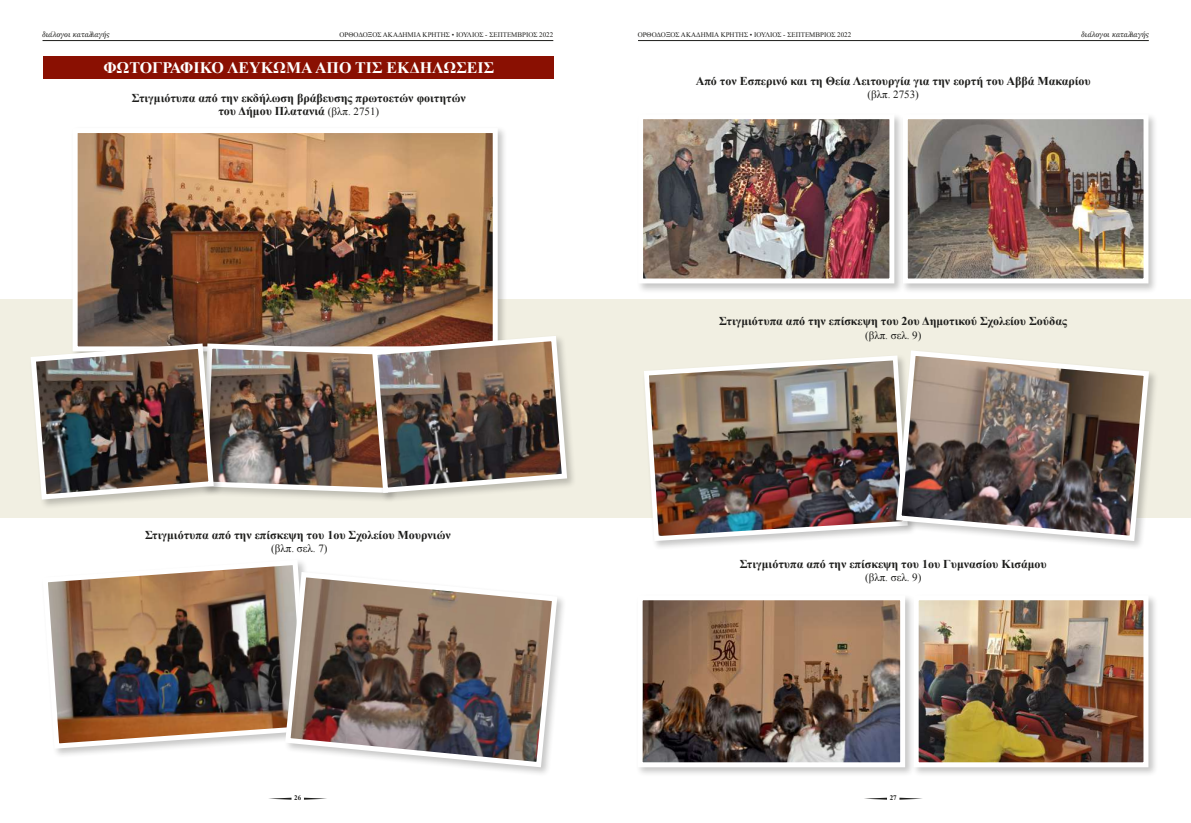
<style>
.page{position:relative;width:1191px;height:823px;background:#fff}
.page>*{position:absolute;margin:0;border:0;box-sizing:border-box;transform-origin:0 0}
.t1{font:700 16px "Times New Roman";color:#fff}
.t2{font:700 12px/13.2px "Times New Roman";color:#1d1d1b;text-align:center}
.t3{font:11px "Times New Roman";color:#1d1d1b}
.t4{font:8px "GFS Olga";color:#1d1d1b}
.t5{font:7px "Times New Roman";color:#1d1d1b}
.t6{font:700 7px "Times New Roman";color:#1d1d1b}
.s1{font-weight:400;font-size:11px}
</style>
<div class="page">
<svg style="left:304px;top:797px;width:23px;height:2px"></svg>
<svg style="left:269px;top:797px;width:22px;height:2px"></svg>
<svg style="left:899px;top:797px;width:23px;height:2px"></svg>
<svg style="left:864px;top:797px;width:23px;height:2px"></svg>
<hr style="left:43px;top:40px;width:510px;height:1px;background:#1d1d1b">
<hr style="left:638px;top:40px;width:510px;height:1px;background:#1d1d1b">
<div style="left:0;top:298px;width:1191px;height:219px;background:#f1efe2"></div>
<div style="left:44px;top:56px;width:510px;height:23px;background:#8a1002"></div>
<div style="left:71px;top:126px;width:437px;height:235px;background:#1d1d1b;opacity:.25"></div>
<img style="left:79px;top:134px;width:413px;height:199px">
<div style="left:73px;top:128px;width:425px;height:223px;border:5px solid #fff"></div>
<div style="left:41px;top:557px;width:278px;height:201px;background:#1d1d1b;opacity:.25"></div>
<img style="left:41px;top:557px;width:271px;height:194px">
<div style="left:283px;top:570px;width:284px;height:206px;background:#1d1d1b;opacity:.25"></div>
<img style="left:282px;top:569px;width:278px;height:200px">
<div style="left:29px;top:341px;width:194px;height:168px;background:#1d1d1b;opacity:.25"></div>
<div style="left:370px;top:334px;width:207px;height:168px;background:#1d1d1b;opacity:.25"></div>
<img style="left:29px;top:333px;width:541px;height:169px">
<div style="left:636px;top:112px;width:268px;height:181px;background:#1d1d1b;opacity:.25"></div>
<img style="left:644px;top:120px;width:244px;height:157px">
<div style="left:638px;top:114px;width:256px;height:169px;border:5px solid #fff"></div>
<div style="left:900px;top:112px;width:258px;height:181px;background:#1d1d1b;opacity:.25"></div>
<img style="left:909px;top:120px;width:233px;height:157px">
<div style="left:903px;top:114px;width:245px;height:169px;border:5px solid #fff"></div>
<div style="left:642px;top:353px;width:275px;height:197px;background:#1d1d1b;opacity:.25"></div>
<img style="left:641px;top:353px;width:252px;height:190px">
<div style="left:894px;top:348px;width:264px;height:202px;background:#1d1d1b;opacity:.25"></div>
<img style="left:893px;top:348px;width:258px;height:195px">
<div style="left:635px;top:593px;width:280px;height:184px;background:#1d1d1b;opacity:.25"></div>
<img style="left:643px;top:601px;width:256px;height:159px">
<div style="left:637px;top:595px;width:268px;height:171px;border:5px solid #fff"></div>
<div style="left:911px;top:593px;width:247px;height:184px;background:#1d1d1b;opacity:.25"></div>
<img style="left:919px;top:601px;width:223px;height:159px">
<div style="left:913px;top:595px;width:235px;height:171px;border:5px solid #fff"></div>
<p class="t4" style="left:42px;top:30px;width:69px">διάλογοι καταλλαγής</p>
<p class="t5" style="left:339px;top:30px;width:215px">OΡΘΟΔΟΞΟΣ ΑΚΑΔΗΜΙΑ ΚΡΗΤΗΣ • ΙΟΥΛΙΟΣ - ΣΕΠΤΕΜΒΡΙΟΣ 2022</p>
<p class="t5" style="left:637px;top:30px;width:215px">OΡΘΟΔΟΞΟΣ ΑΚΑΔΗΜΙΑ ΚΡΗΤΗΣ • ΙΟΥΛΙΟΣ - ΣΕΠΤΕΜΒΡΙΟΣ 2022</p>
<p class="t4" style="left:1081px;top:30px;width:69px">διάλογοι καταλλαγής</p>
<h1 class="t1" style="left:103px;top:57px;width:392px">ΦΩΤΟΓΡΑΦΙΚΟ ΛΕΥΚΩΜΑ ΑΠΟ ΤΙΣ ΕΚΔΗΛΩΣΕΙΣ</h1>
<p class="t2" style="left:132px;top:91px;width:336px">Στιγμιότυπα από την εκδήλωση βράβευσης πρωτοετών φοιτητών του Δήμου Πλατανιά <span class="s1">(βλπ. 2751)</span></p>
<p class="t2" style="left:695px;top:74px;width:396px">Από τον Εσπερινό και τη Θεία Λειτουργία για την εορτή του Αββά Μακαρίου</p>
<p class="t3" style="left:867px;top:87px;width:53px">(βλπ. 2753)</p>
<p class="t2" style="left:145px;top:527px;width:307px">Στιγμιότυπα από την επίσκεψη του 1ου Σχολείου Μουρνιών</p>
<p class="t3" style="left:271px;top:540px;width:58px">(βλπ. σελ. 7)</p>
<p class="t2" style="left:719px;top:314px;width:349px">Στιγμιότυπα από την επίσκεψη του 2ου Δημοτικού Σχολείου Σούδας</p>
<p class="t3" style="left:865px;top:327px;width:58px">(βλπ. σελ. 9)</p>
<p class="t2" style="left:739px;top:556px;width:308px">Στιγμιότυπα από την επίσκεψη του 1ου Γυμνασίου Κισάμου</p>
<p class="t3" style="left:865px;top:569px;width:58px">(βλπ. σελ. 9)</p>
<p class="t6" style="left:294px;top:792px;width:8px">26</p>
<p class="t6" style="left:889px;top:792px;width:8px">27</p>
</div>
